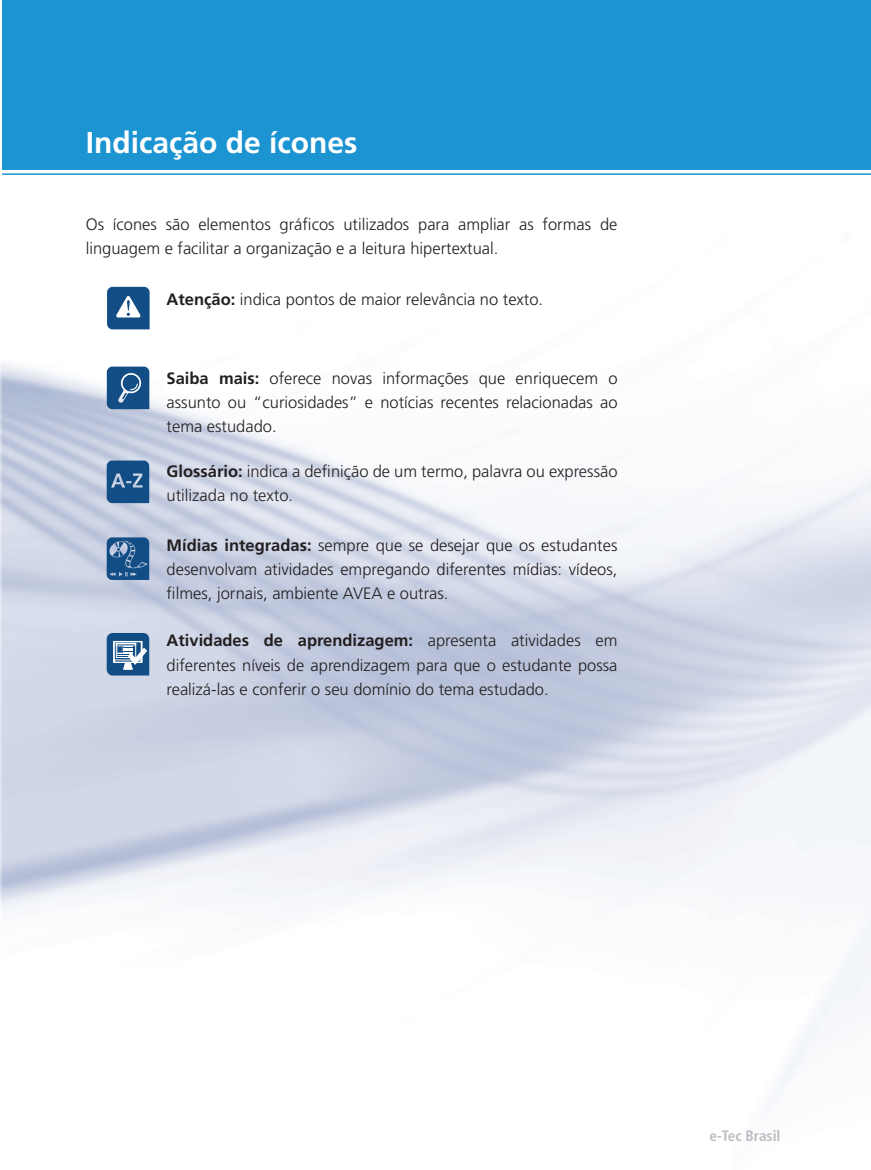
<style>
.page{position:relative;width:871px;height:1170px;background:#fff}
.page>*{position:absolute;margin:0;border:0;box-sizing:border-box;transform-origin:0 0}
.t1{font:700 30px "Frutiger LT Std";color:#fff}
.t2{font:300 16.5px/24px "Frutiger LT Std";color:#231f20;text-align:justify}
.t3{font:700 condensed 15px "Frutiger LT Std";color:#bcbdc0}
.s1{font-weight:700}
</style>
<div class="page">
<div style="left:2px;top:0;width:869px;height:170px;background:#1c94d2"></div>
<hr style="left:1px;top:173px;width:870px;height:2px;background:#1c94d2">
<img style="left:1px;top:286px;width:870px;height:806px">
<svg style="left:107px;top:287px;width:43px;height:42px;background:#3b6c9a"></svg>
<svg style="left:107px;top:366px;width:42px;height:43px;background:#2b6192"></svg>
<svg style="left:107px;top:460px;width:42px;height:43px;background:#275d8f"></svg>
<svg style="left:107px;top:537px;width:42px;height:42px;background:#316394"></svg>
<svg style="left:107px;top:632px;width:42px;height:43px"></svg>
<img style="left:0;top:365px;width:1px;height:540px">
<h1 class="t1" style="left:86px;top:125px;width:273px">Indicação de ícones</h1>
<p class="t2" style="left:86px;top:212px;width:533px">Os ícones são elementos gráficos utilizados para ampliar as formas de linguagem e facilitar a organização e a leitura hipertextual.</p>
<p class="t2" style="left:167px;top:287px;width:378px"><span class="s1">Atenção:</span> indica pontos de maior relevância no texto.</p>
<p class="t2" style="left:167px;top:366px;width:452px"><span class="s1">Saiba mais:</span> oferece novas informações que enriquecem o assunto ou “curiosidades” e notícias recentes relacionadas ao tema estudado.</p>
<p class="t2" style="left:167px;top:460px;width:452px"><span class="s1">Glossário:</span> indica a definição de um termo, palavra ou expressão utilizada no texto.</p>
<p class="t2" style="left:167px;top:533px;width:452px"><span class="s1">Mídias integradas:</span> sempre que se desejar que os estudantes desenvolvam atividades empregando diferentes mídias: vídeos, filmes, jornais, ambiente AVEA e outras.</p>
<p class="t2" style="left:167px;top:628px;width:452px"><span class="s1">Atividades de aprendizagem:</span> apresenta atividades em diferentes níveis de aprendizagem para que o estudante possa realizá-las e conferir o seu domínio do tema estudado.</p>
<p class="t3" style="left:709px;top:1126px;width:72px">e-Tec Brasil</p>
</div>
